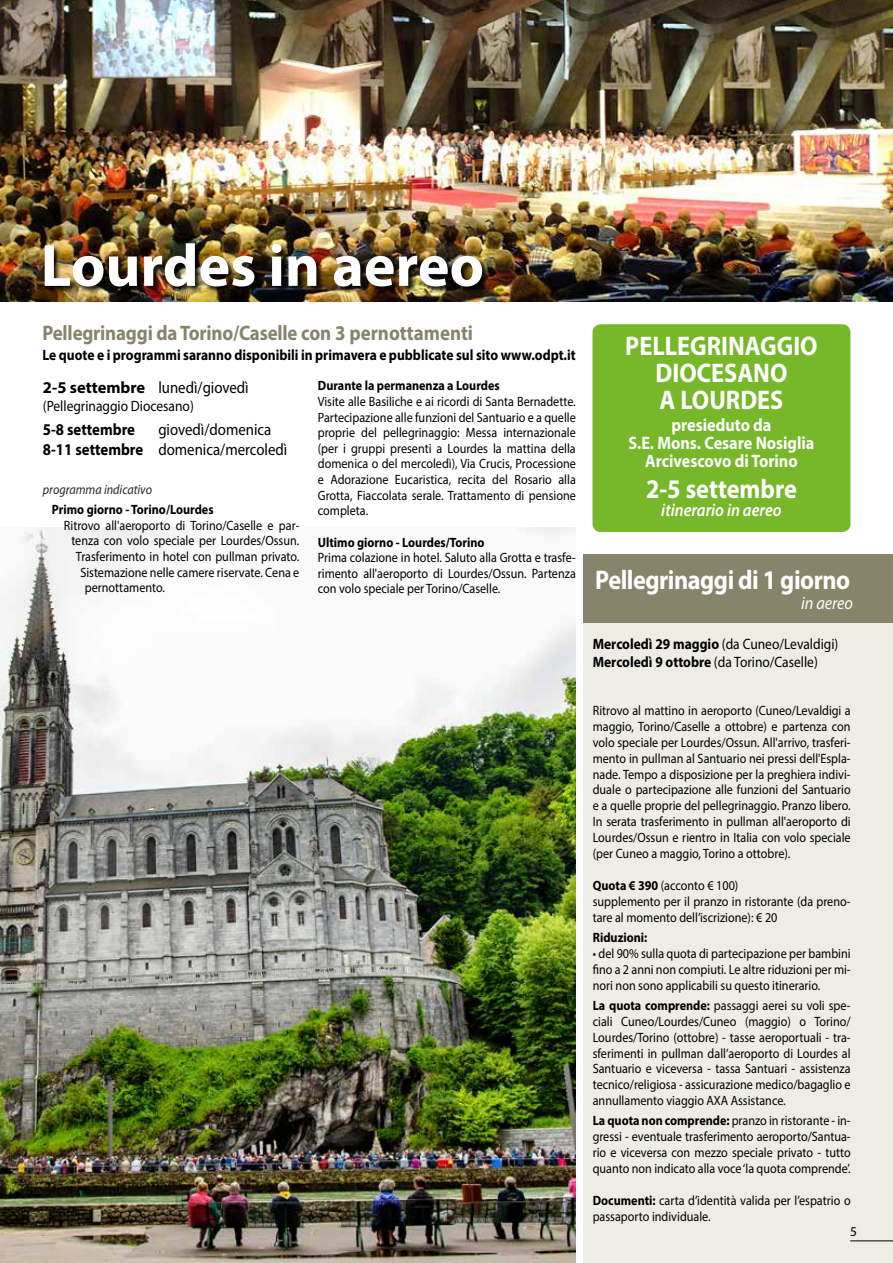
<style>
.page{position:relative;width:893px;height:1263px;background:#fff}
.page>*{position:absolute;margin:0;border:0;box-sizing:border-box;transform-origin:0 0}
.t1{font:700 60px "Myriad Pro";color:#fff}
.t2{font:700 27px/27px "Myriad Pro";color:#fff;text-align:center;scale:.9 1}
.t3{font:700 27px "Myriad Pro";letter-spacing:-.02em;color:#fff;scale:.9 1}
.t4{font:700 21px "Myriad Pro";letter-spacing:-.01em;color:#86846b;scale:.9 1}
.t5{font:700 18px/18px "Myriad Pro";color:#fff;text-align:center;scale:.9 1}
.t6{font:italic 600 18px "Myriad Pro";color:#fff;scale:.9 1}
.t7{font:italic 18px "Myriad Pro";color:#fff;scale:.9 1}
.t8{font:16.5px/19.8px "Myriad Pro";color:#000;scale:.9 1}
.t9{font:700 16.5px "Myriad Pro";color:#000;scale:.9 1}
.t10{font:15px/18.3px "Myriad Pro";color:#000;scale:.9 1}
.t11{font:700 15px "Myriad Pro";color:#000;scale:.9 1}
.t12{font:13.5px/15.9px "Myriad Pro";color:#000;text-align:justify;scale:.9 1}
.t13{font:700 13.5px "Myriad Pro";color:#000;scale:.9 1}
.t14{font:italic 13.5px "Myriad Pro";color:#282827;scale:.9 1}
.t15{font:13.5px "Myriad Pro";color:#000}
.s1{font-weight:700}
</style>
<div class="page">
<div style="left:584px;top:614px;width:309px;height:649px;background:#edece5"></div>
<img style="left:1px;top:0;width:892px;height:302px">
<img style="left:0;top:528px;width:575px;height:735px">
<img style="left:0;top:0;width:1px;height:302px">
<div style="left:45px;top:243px;width:446px;height:52px;background:#000;opacity:.9"></div>
<div style="left:584px;top:554px;width:309px;height:69px;background:#86846b"></div>
<div style="left:592px;top:324px;width:258px;height:208px;background:#76b82a;border-radius:9px"></div>
<hr style="left:850px;top:1240px;width:43px;height:1px;background:#000">
<h1 class="t1" style="left:41px;top:226px;width:445px">Lourdes in aereo</h1>
<h3 class="t4" style="left:43px;top:319px;width:480px">Pellegrinaggi da Torino/Caselle con 3 pernottamenti</h3>
<p class="t11" style="left:43px;top:345px;width:594px">Le quote e i programmi saranno disponibili in primavera e pubblicate sul sito www.odpt.it</p>
<p class="t8" style="left:43px;top:377px;width:230px"><span class="s1">2-5 settembre</span> lunedì/giovedì</p>
<p class="t10" style="left:43px;top:396px;width:169px">(Pellegrinaggio Diocesano)</p>
<p class="t9" style="left:43px;top:418px;width:104px">5-8 settembre</p>
<p class="t8" style="left:43px;top:419px;width:273px;text-indent:116px">giovedì/domenica<br><span class="s1">8-11 settembre</span> domenica/mercoledì</p>
<p class="t14" style="left:43px;top:481px;width:123px">programma indicativo</p>
<p class="t13" style="left:52px;top:501px;width:181px">Primo giorno - Torino/Lourdes</p>
<p class="t12" style="left:64px;top:517px;width:263px">Ritrovo all'aeroporto di Torino/Caselle e par-</p>
<p class="t12" style="left:71px;top:533px;width:255px">tenza con volo speciale per Lourdes/Ossun.</p>
<p class="t12" style="left:76px;top:548px;width:250px">Trasferimento in hotel con pullman privato.</p>
<p class="t12" style="left:80px;top:564px;width:245px">Sistemazione nelle camere riservate. Cena e</p>
<p class="t12" style="left:85px;top:579px;width:90px">pernottamento.</p>
<p class="t13" style="left:318px;top:377px;width:204px">Durante la permanenza a Lourdes</p>
<p class="t12" style="left:318px;top:393px;width:288px">Visite alle Basiliche e ai ricordi di Santa Bernadette.<br>Partecipazione alle funzioni del Santuario e a quelle proprie del pellegrinaggio: Messa internazionale (per i gruppi presenti a Lourdes la mattina della domenica o del mercoledì), Via Crucis, Processione e Adorazione Eucaristica, recita del Rosario alla Grotta, Fiaccolata serale. Trattamento di pensione completa.</p>
<p class="t13" style="left:318px;top:533px;width:187px">Ultimo giorno - Lourdes/Torino</p>
<p class="t12" style="left:318px;top:550px;width:288px">Prima colazione in hotel. Saluto alla Grotta e trasfe&shy;rimento all'aeroporto di Lourdes/Ossun. Partenza con volo speciale per Torino/Caselle.</p>
<h2 class="t2" style="left:625px;top:331px;width:215px">PELLEGRINAGGIO<br>DIOCESANO<br>A LOURDES</h2>
<h3 class="t5" style="left:628px;top:415px;width:208px">presieduto da<br>S.E. Mons. Cesare Nosiglia<br>Arcivescovo di Torino</h3>
<h2 class="t2" style="left:646px;top:474px;width:169px">2-5 settembre</h2>
<h3 class="t6" style="left:661px;top:498px;width:135px">itinerario in aereo</h3>
<h2 class="t3" style="left:595px;top:562px;width:285px">Pellegrinaggi di 1 giorno</h2>
<h3 class="t7" style="left:801px;top:592px;width:59px">in aereo</h3>
<p class="t10" style="left:593px;top:634px;width:274px"><span class="s1">Mercoledì 29 maggio</span> (da Cuneo/Levaldigi)<br><span class="s1">Mercoledì 9 ottobre</span> (da Torino/Caselle)</p>
<p class="t12" style="left:593px;top:702px;width:288px">Ritrovo al mattino in aeroporto (Cuneo/Levaldigi a maggio, Torino/Caselle a ottobre) e partenza con volo speciale per Lourdes/Ossun. All'arrivo, trasferi&shy;mento in pullman al Santuario nei pressi dell'Espla&shy;nade. Tempo a disposizione per la preghiera indivi&shy;duale o partecipazione alle funzioni del Santuario e a quelle proprie del pellegrinaggio. Pranzo libero.<br>In serata trasferimento in pullman all'aeroporto di Lourdes/Ossun e rientro in Italia con volo speciale (per Cuneo a maggio, Torino a ottobre).</p>
<p class="t12" style="left:593px;top:877px;width:288px;text-align:left"><span class="s1">Quota € 390</span> (acconto € 100)<br>supplemento per il pranzo in ristorante (da preno&shy;tare al momento dell’iscrizione): € 20</p>
<p class="t13" style="left:593px;top:928px;width:62px">Riduzioni:</p>
<p class="t12" style="left:593px;top:945px;width:288px">• del 90% sulla quota di partecipazione per bambini fino a 2 anni non compiuti. Le altre riduzioni per mi&shy;nori non sono applicabili su questo itinerario.</p>
<p class="t12" style="left:593px;top:997px;width:288px"><span class="s1">La quota comprende:</span> passaggi aerei su voli spe&shy;ciali Cuneo/Lourdes/Cuneo (maggio) o Torino/ Lourdes/Torino (ottobre) - tasse aeroportuali - tra&shy;sferimenti in pullman dall’aeroporto di Lourdes al Santuario e viceversa - tassa Santuari - assistenza tecnico/religiosa - assicurazione medico/bagaglio e annullamento viaggio AXA Assistance.</p>
<p class="t12" style="left:593px;top:1113px;width:288px"><span class="s1">La quota non comprende:</span> pranzo in ristorante - in&shy;gressi - eventuale trasferimento aeroporto/Santua&shy;rio e viceversa con mezzo speciale privato - tutto quanto non indicato alla voce ‘la quota comprende’.</p>
<p class="t12" style="left:593px;top:1192px;width:288px"><span class="s1">Documenti:</span> carta d’identità valida per l’espatrio o passaporto individuale.</p>
<p class="t15" style="left:850px;top:1223px;width:8px">5</p>
</div>
